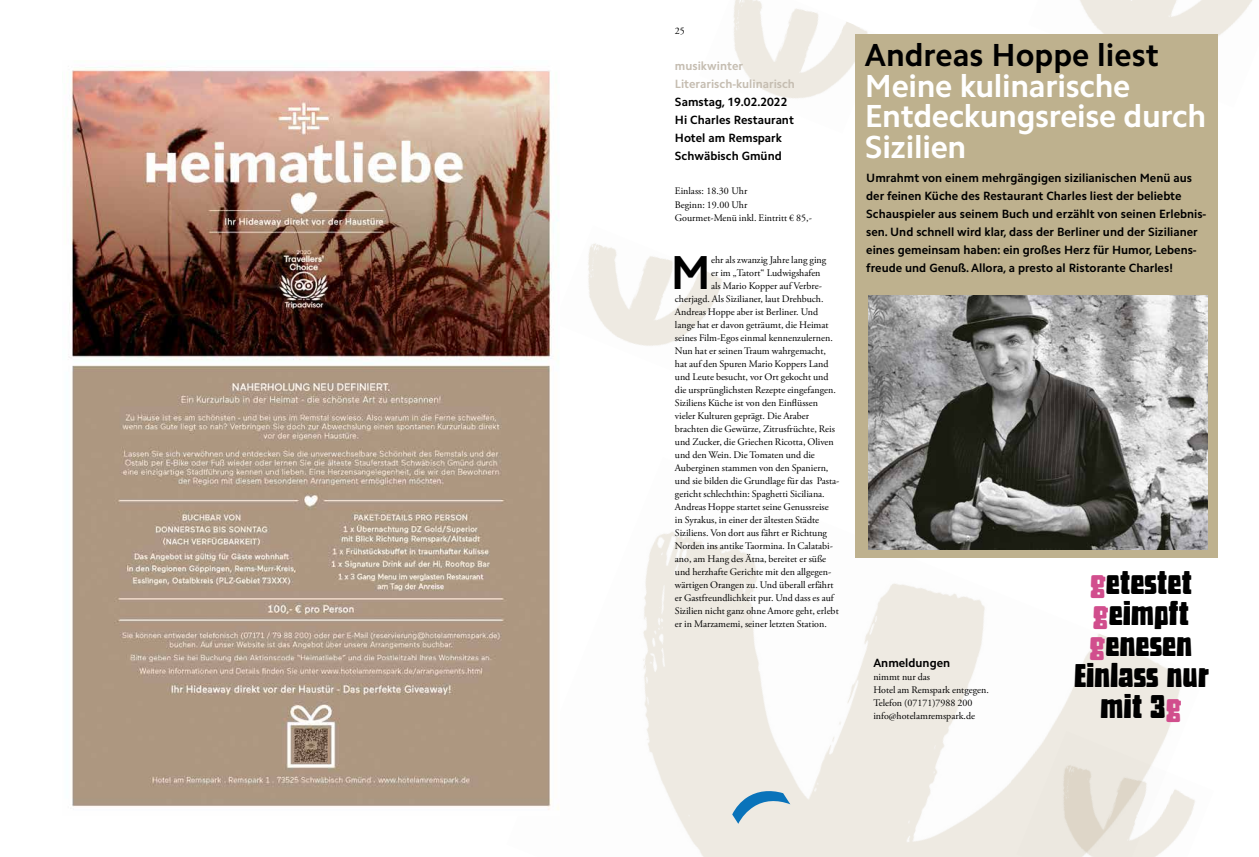
<style>
.page{position:relative;width:1259px;height:857px;background:#fff}
.page>*{position:absolute;margin:0;border:0;box-sizing:border-box;transform-origin:0 0}
.t1{font:700 47.8px "Camphor Std";color:#000}
.t2{font:32.1px/30.9px "Muralista";color:#000;text-align:center}
.t3{font:700 32px/30.5px "Camphor Std";letter-spacing:-.01em;color:#fff}
.t4{font:700 32px "Camphor Std";color:#000}
.t5{font:700 12px/18px "Camphor Std";color:#000}
.t6{font:700 12px/18px "Camphor Std";color:#c5bdb1}
.t7{font:10px/13px "Adobe Garamond Pro";color:#000}
.s1{color:#d14e8d}
</style>
<div class="page">
<img style="left:733px;top:0;width:135px;height:99px">
<img style="left:643px;top:532px;width:561px;height:324px">
<img style="left:1080px;top:0;width:173px;height:36px">
<img style="left:1016px;top:730px;width:188px;height:126px">
<div style="left:855px;top:34px;width:363px;height:523px;background:#beb18e"></div>
<img style="left:588px;top:243px;width:134px;height:103px">
<img style="left:868px;top:295px;width:339px;height:254px">
<img style="left:69px;top:67px;width:490px;height:743px">
<div style="left:729px;top:779px;width:61px;height:54px;background:#eeeae2"></div>
<p class="t7" style="left:675px;top:25px;width:11px">25</p>
<p class="t6" style="left:675px;top:57px;width:122px">musikwinter<br>Literarisch-kulinarisch</p>
<p class="t5" style="left:675px;top:93px;width:121px">Samstag, 19.02.2022<br>Hi Charles Restaurant<br>Hotel am Remspark<br>Schwäbisch Gmünd</p>
<p class="t7" style="left:675px;top:184px;width:74px;line-height:14px">Einlass: 18.30 Uhr<br>Beginn: 19.00 Uhr</p>
<p class="t7" style="left:675px;top:212px;width:139px">Gourmet-Menü inkl. Eintritt € 85,-</p>
<h1 class="t1" style="left:670px;top:244px;width:42px">M</h1>
<p class="t7" style="left:711px;top:253px;width:117px">ehr als zwanzig Jahre lang ging</p>
<p class="t7" style="left:711px;top:266px;width:111px">er im „Tatort“ Ludwigshafen</p>
<p class="t7" style="left:711px;top:279px;width:112px">als Mario Kopper auf Verbre-</p>
<p class="t7" style="left:675px;top:292px;width:150px">cherjagd. Als Sizilianer, laut Drehbuch.</p>
<p class="t7" style="left:675px;top:305px;width:145px">Andreas Hoppe aber ist Berliner. Und</p>
<p class="t7" style="left:675px;top:318px;width:155px">lange hat er davon geträumt, die Heimat</p>
<p class="t7" style="left:675px;top:331px;width:159px">seines Film-Egos einmal kennenzulernen.</p>
<p class="t7" style="left:675px;top:344px;width:153px">Nun hat er seinen Traum wahrgemacht,</p>
<p class="t7" style="left:675px;top:357px;width:155px">hat auf den Spuren Mario Koppers Land</p>
<p class="t7" style="left:675px;top:370px;width:155px">und Leute besucht, vor Ort gekocht und</p>
<p class="t7" style="left:675px;top:383px;width:162px">die ursprünglichsten Rezepte eingefangen.</p>
<p class="t7" style="left:675px;top:396px;width:145px">Siziliens Küche ist von den Einflüssen</p>
<p class="t7" style="left:675px;top:409px;width:136px">vieler Kulturen geprägt. Die Araber</p>
<p class="t7" style="left:675px;top:422px;width:161px">brachten die Gewürze, Zitrusfrüchte, Reis</p>
<p class="t7" style="left:675px;top:435px;width:160px">und Zucker, die Griechen Ricotta, Oliven</p>
<p class="t7" style="left:675px;top:448px;width:141px">und den Wein. Die Tomaten und die</p>
<p class="t7" style="left:675px;top:461px;width:155px">Auberginen stammen von den Spaniern,</p>
<p class="t7" style="left:675px;top:474px;width:166px">und sie bilden die Grundlage für das Pasta-</p>
<p class="t7" style="left:675px;top:487px;width:151px">gericht schlechthin: Spaghetti Siciliana.</p>
<p class="t7" style="left:675px;top:500px;width:155px">Andreas Hoppe startet seine Genussreise</p>
<p class="t7" style="left:675px;top:513px;width:146px">in Syrakus, in einer der ältesten Städte</p>
<p class="t7" style="left:675px;top:526px;width:154px">Siziliens. Von dort aus fährt er Richtung</p>
<p class="t7" style="left:675px;top:539px;width:160px">Norden ins antike Taormina. In Calatabi-</p>
<p class="t7" style="left:675px;top:552px;width:153px">ano, am Hang des Ätna, bereitet er süße</p>
<p class="t7" style="left:675px;top:565px;width:158px">und herzhafte Gerichte mit den allgegen-</p>
<p class="t7" style="left:675px;top:578px;width:160px">wärtigen Orangen zu. Und überall erfährt</p>
<p class="t7" style="left:675px;top:591px;width:160px">er Gastfreundlichkeit pur. Und dass es auf</p>
<p class="t7" style="left:675px;top:604px;width:165px">Sizilien nicht ganz ohne Amore geht, erlebt</p>
<p class="t7" style="left:675px;top:617px;width:153px">er in Marzamemi, seiner letzten Station.</p>
<h3 class="t4" style="left:865px;top:36px;width:296px">Andreas Hoppe liest</h3>
<h3 class="t3" style="left:865px;top:70px;width:343px">Meine kulinarische<br>Entdeckungsreise durch<br>Sizilien</h3>
<p class="t5" style="left:866px;top:168px;width:341px">Umrahmt von einem mehrgängigen sizilianischen Menü aus der feinen Küche des Restaurant Charles liest der beliebte Schauspieler aus seinem Buch und erzählt von seinen Erlebnis&shy;sen. Und schnell wird klar, dass der Berliner und der Sizilianer eines gemeinsam haben: ein großes Herz für Humor, Lebens&shy;freude und Genuß. Allora, a presto al Ristorante Charles!</p>
<h2 class="t2" style="left:1094px;top:232px;width:104px"><span class="s1">g</span>enesen</h2>
<p class="t5" style="left:873px;top:653px;width:78px">Anmeldungen</p>
<p class="t7" style="left:873px;top:670px;width:117px">nimmt nur das<br>Hotel am Remspark entgegen.<br>Telefon (07171)7988 200 info@hotelamremspark.de</p>
<h2 class="t2" style="left:1074px;top:566px;width:136px"><span class="s1">g</span>etestet <span class="s1">g</span>eimpft <span class="s1">g</span>enesen<br>Einlass nur mit 3<span class="s1">g</span></h2>
</div>
